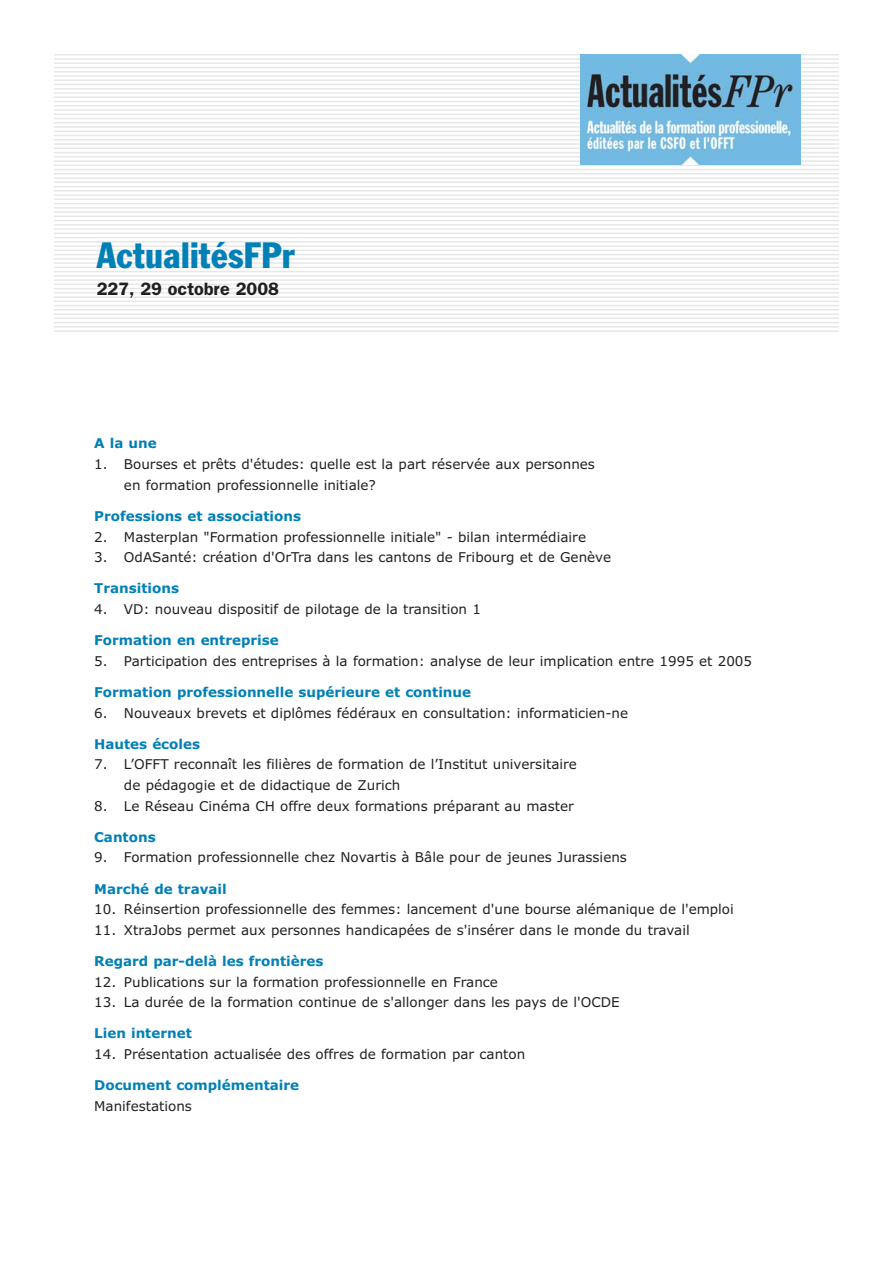
<style>
.page{position:relative;width:893px;height:1263px;background:#fff}
.page>*{position:absolute;margin:0;border:0;box-sizing:border-box;transform-origin:0 0}
.t1{font:condensed 36px "Franklin Gothic";letter-spacing:.01em;color:#0080b6}
.t2{font:600 18px "Franklin Gothic";color:#231f20}
.t3{font:13.5px/20.7px "Verdana";color:#231f20}
.t4{font:700 13.5px "Verdana";color:#0080b6}
</style>
<div class="page">
<hr style="left:54px;top:54px;width:785px;height:2px;background:#e6e7e8">
<hr style="left:54px;top:58px;width:785px;height:2px;background:#e6e7e8">
<hr style="left:54px;top:63px;width:785px;height:1px;background:#e6e7e8">
<hr style="left:54px;top:67px;width:785px;height:1px;background:#e6e7e8">
<hr style="left:54px;top:71px;width:785px;height:2px;background:#e6e7e8">
<hr style="left:54px;top:75px;width:785px;height:2px;background:#e6e7e8">
<hr style="left:54px;top:80px;width:785px;height:1px;background:#e6e7e8">
<hr style="left:54px;top:84px;width:785px;height:1px;background:#e6e7e8">
<hr style="left:54px;top:88px;width:785px;height:2px;background:#e6e7e8">
<hr style="left:54px;top:92px;width:785px;height:2px;background:#e6e7e8">
<hr style="left:54px;top:97px;width:785px;height:1px;background:#e6e7e8">
<hr style="left:54px;top:101px;width:785px;height:1px;background:#e6e7e8">
<hr style="left:54px;top:105px;width:785px;height:2px;background:#e6e7e8">
<hr style="left:54px;top:109px;width:785px;height:2px;background:#e6e7e8">
<hr style="left:54px;top:114px;width:785px;height:1px;background:#e6e7e8">
<hr style="left:54px;top:118px;width:785px;height:1px;background:#e6e7e8">
<hr style="left:54px;top:122px;width:785px;height:2px;background:#e6e7e8">
<hr style="left:54px;top:126px;width:785px;height:2px;background:#e6e7e8">
<hr style="left:54px;top:131px;width:785px;height:1px;background:#e6e7e8">
<hr style="left:54px;top:135px;width:785px;height:1px;background:#e6e7e8">
<hr style="left:54px;top:139px;width:785px;height:2px;background:#e6e7e8">
<hr style="left:54px;top:143px;width:785px;height:2px;background:#e6e7e8">
<hr style="left:54px;top:148px;width:785px;height:1px;background:#e6e7e8">
<hr style="left:54px;top:152px;width:785px;height:1px;background:#e6e7e8">
<hr style="left:54px;top:156px;width:785px;height:2px;background:#e6e7e8">
<hr style="left:54px;top:160px;width:785px;height:2px;background:#e6e7e8">
<hr style="left:54px;top:165px;width:785px;height:1px;background:#e6e7e8">
<hr style="left:54px;top:169px;width:785px;height:1px;background:#e6e7e8">
<hr style="left:54px;top:173px;width:785px;height:2px;background:#e6e7e8">
<hr style="left:54px;top:177px;width:785px;height:2px;background:#e6e7e8">
<hr style="left:54px;top:182px;width:785px;height:1px;background:#e6e7e8">
<hr style="left:54px;top:186px;width:785px;height:1px;background:#e6e7e8">
<hr style="left:54px;top:190px;width:785px;height:2px;background:#e6e7e8">
<hr style="left:54px;top:194px;width:785px;height:2px;background:#e6e7e8">
<hr style="left:54px;top:199px;width:785px;height:1px;background:#e6e7e8">
<hr style="left:54px;top:203px;width:785px;height:1px;background:#e6e7e8">
<hr style="left:54px;top:207px;width:785px;height:2px;background:#e6e7e8">
<hr style="left:54px;top:211px;width:785px;height:2px;background:#e6e7e8">
<hr style="left:54px;top:216px;width:785px;height:1px;background:#e6e7e8">
<hr style="left:54px;top:220px;width:785px;height:1px;background:#e6e7e8">
<hr style="left:54px;top:224px;width:785px;height:2px;background:#e6e7e8">
<hr style="left:54px;top:228px;width:785px;height:2px;background:#e6e7e8">
<hr style="left:54px;top:233px;width:785px;height:1px;background:#e6e7e8">
<hr style="left:54px;top:237px;width:785px;height:1px;background:#e6e7e8">
<hr style="left:54px;top:241px;width:785px;height:2px;background:#e6e7e8">
<hr style="left:54px;top:245px;width:785px;height:2px;background:#e6e7e8">
<hr style="left:54px;top:250px;width:785px;height:1px;background:#e6e7e8">
<hr style="left:54px;top:254px;width:785px;height:1px;background:#e6e7e8">
<hr style="left:54px;top:258px;width:785px;height:2px;background:#e6e7e8">
<hr style="left:54px;top:262px;width:785px;height:2px;background:#e6e7e8">
<hr style="left:54px;top:267px;width:785px;height:1px;background:#e6e7e8">
<hr style="left:54px;top:271px;width:785px;height:1px;background:#e6e7e8">
<hr style="left:54px;top:275px;width:785px;height:2px;background:#e6e7e8">
<hr style="left:54px;top:279px;width:785px;height:2px;background:#e6e7e8">
<hr style="left:54px;top:284px;width:785px;height:1px;background:#e6e7e8">
<hr style="left:54px;top:288px;width:785px;height:1px;background:#e6e7e8">
<hr style="left:54px;top:292px;width:785px;height:2px;background:#e6e7e8">
<hr style="left:54px;top:296px;width:785px;height:2px;background:#e6e7e8">
<hr style="left:54px;top:301px;width:785px;height:1px;background:#e6e7e8">
<hr style="left:54px;top:305px;width:785px;height:1px;background:#e6e7e8">
<hr style="left:54px;top:309px;width:785px;height:2px;background:#e6e7e8">
<hr style="left:54px;top:313px;width:785px;height:2px;background:#e6e7e8">
<hr style="left:54px;top:318px;width:785px;height:1px;background:#e6e7e8">
<hr style="left:54px;top:322px;width:785px;height:1px;background:#e6e7e8">
<hr style="left:54px;top:326px;width:785px;height:2px;background:#e6e7e8">
<hr style="left:54px;top:330px;width:785px;height:2px;background:#e6e7e8">
<img style="left:580px;top:55px;width:220px;height:110px">
<h1 class="t1" style="left:97px;top:242px;width:199px">ActualitésFPr</h1>
<h2 class="t2" style="left:97px;top:283px;width:184px">227, 29 octobre 2008</h2>
<p class="t4" style="left:94px;top:438px;width:64px">A la une</p>
<p class="t3" style="left:124px;top:455px;width:472px;text-indent:-30px">1. Bourses et prêts d'études: quelle est la part réservée aux personnes en formation professionnelle initiale?</p>
<p class="t4" style="left:94px;top:511px;width:208px">Professions et associations</p>
<p class="t3" style="left:94px;top:528px;width:493px">2. Masterplan "Formation professionnelle initiale" - bilan intermédiaire</p>
<p class="t3" style="left:94px;top:548px;width:518px">3. OdASanté: création d'OrTra dans les cantons de Fribourg et de Genève</p>
<p class="t4" style="left:94px;top:583px;width:86px">Transitions</p>
<p class="t3" style="left:94px;top:600px;width:388px">4. VD: nouveau dispositif de pilotage de la transition 1</p>
<p class="t4" style="left:94px;top:635px;width:186px">Formation en entreprise</p>
<p class="t3" style="left:94px;top:652px;width:659px">5. Participation des entreprises à la formation: analyse de leur implication entre 1995 et 2005</p>
<p class="t4" style="left:94px;top:687px;width:378px">Formation professionnelle supérieure et continue</p>
<p class="t3" style="left:94px;top:703px;width:535px">6. Nouveaux brevets et diplômes fédéraux en consultation: informaticien-ne</p>
<p class="t4" style="left:94px;top:738px;width:107px">Hautes écoles</p>
<p class="t3" style="left:124px;top:755px;width:454px;text-indent:-30px">7. L’OFFT reconnaît les filières de formation de l’Institut universitaire de pédagogie et de didactique de Zurich</p>
<p class="t3" style="left:94px;top:797px;width:481px">8. Le Réseau Cinéma CH offre deux formations préparant au master</p>
<p class="t4" style="left:94px;top:832px;width:63px">Cantons</p>
<p class="t3" style="left:94px;top:848px;width:534px">9. Formation professionnelle chez Novartis à Bâle pour de jeunes Jurassiens</p>
<p class="t4" style="left:94px;top:883px;width:134px">Marché de travail</p>
<p class="t3" style="left:94px;top:900px;width:641px">10. Réinsertion professionnelle des femmes: lancement d'une bourse alémanique de l'emploi</p>
<p class="t3" style="left:94px;top:921px;width:597px">11. XtraJobs permet aux personnes handicapées de s'insérer dans le monde du travail</p>
<p class="t4" style="left:94px;top:956px;width:231px">Regard par-delà les frontières</p>
<p class="t3" style="left:94px;top:973px;width:405px">12. Publications sur la formation professionnelle en France</p>
<p class="t3" style="left:94px;top:993px;width:527px">13. La durée de la formation continue de s'allonger dans les pays de l'OCDE</p>
<p class="t4" style="left:94px;top:1028px;width:99px">Lien internet</p>
<p class="t3" style="left:94px;top:1045px;width:433px">14. Présentation actualisée des offres de formation par canton</p>
<p class="t4" style="left:94px;top:1080px;width:206px">Document complémentaire</p>
<p class="t3" style="left:94px;top:1097px;width:99px">Manifestations</p>
</div>
